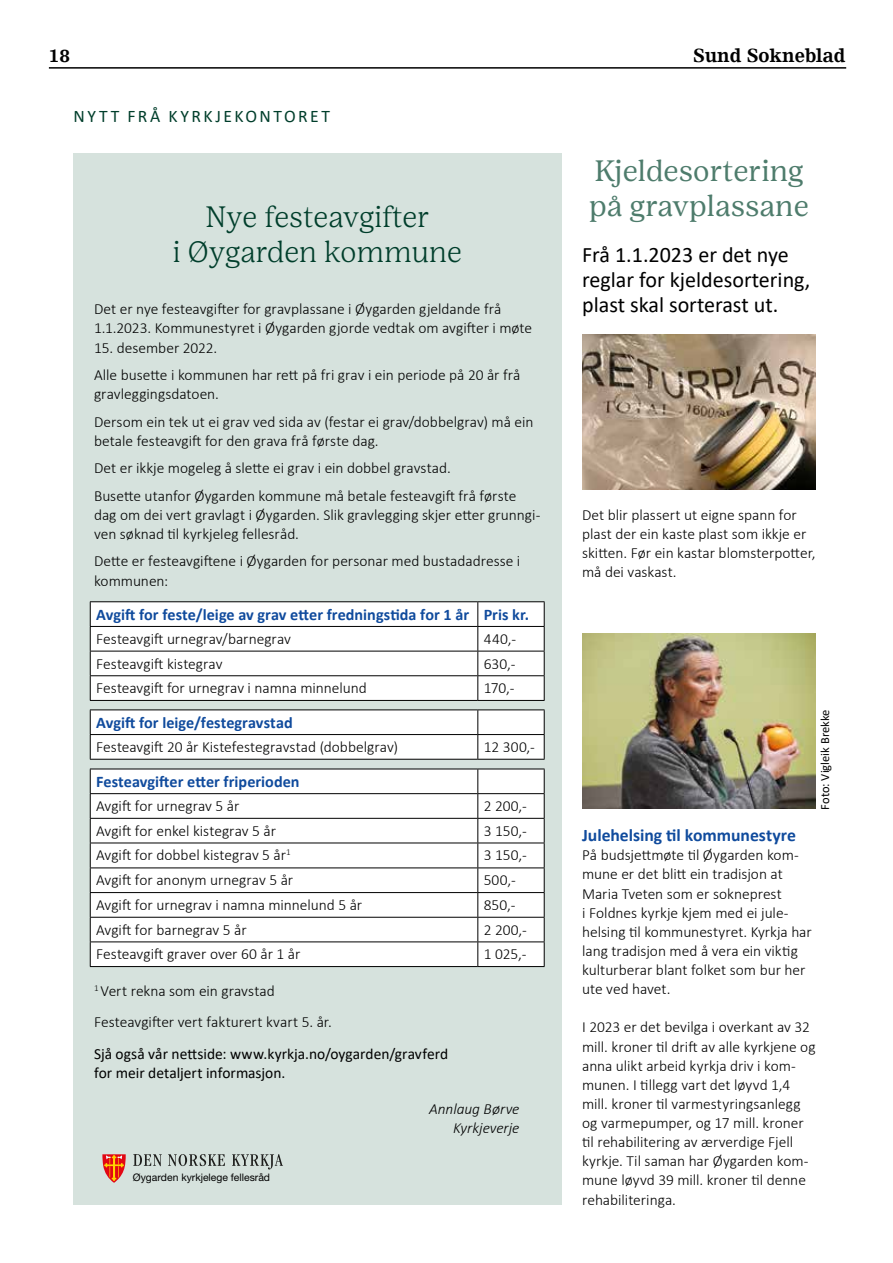
<style>
.page{position:relative;width:893px;height:1263px;background:#fff}
.page>*{position:absolute;margin:0;border:0;box-sizing:border-box;transform-origin:0 0}
.t1{font:300 29.4px/35.2px "Lust Text";letter-spacing:.01em;color:#003e2b;text-align:center}
.t2{font:29.4px/35.2px "Lust Text";letter-spacing:.01em;color:#4e7c6c}
.t3{font:22.05px/25px "Calibri";color:#000}
.t4{font:700 18px "Nimrod";color:#000}
.t5{font:700 17.7px "Calibri";color:#104b9d}
.t6{font:17.7px "Calibri";letter-spacing:.135em;color:#003e2b}
.t7{font:700 16.2px "Calibri";color:#104b9d}
.t8{font:300 15.45px/19.2px "Calibri";color:#000}
.t9{font:15.45px/19.2px "Calibri";color:#000}
.t10{font:italic 300 15.45px/19.2px "Calibri";letter-spacing:-.005em;color:#000;text-align:right}
.t11{font:12.45px "Calibri";color:#000}
.t12{font:10.35px "Helvetica Neue";color:#000}
</style>
<div class="page">
<hr style="left:49px;top:67px;width:797px;height:2px;background:#000">
<div style="left:73px;top:153px;width:488px;height:1051px;background:#d6e2dd"></div>
<hr style="left:90px;top:601px;width:388px;height:1px;background:#000">
<hr style="left:478px;top:601px;width:67px;height:1px;background:#000">
<svg style="left:90px;top:602px;width:455px;height:98px;background:#f4f4f4"></svg>
<hr style="left:90px;top:700px;width:388px;height:1px;background:#000">
<hr style="left:478px;top:700px;width:67px;height:1px;background:#000">
<div style="left:91px;top:770px;width:453px;height:196px;background:#fff"></div>
<hr style="left:90px;top:769px;width:388px;height:1px;background:#000">
<hr style="left:478px;top:769px;width:67px;height:1px;background:#000">
<hr style="left:90px;top:793px;width:388px;height:1px;background:#000">
<hr style="left:478px;top:793px;width:67px;height:1px;background:#000">
<hr style="left:90px;top:818px;width:388px;height:1px;background:#000">
<hr style="left:478px;top:818px;width:67px;height:1px;background:#000">
<hr style="left:90px;top:843px;width:388px;height:1px;background:#000">
<hr style="left:478px;top:843px;width:67px;height:1px;background:#000">
<hr style="left:90px;top:867px;width:388px;height:1px;background:#000">
<hr style="left:478px;top:867px;width:67px;height:1px;background:#000">
<hr style="left:90px;top:892px;width:388px;height:1px;background:#000">
<hr style="left:478px;top:892px;width:67px;height:1px;background:#000">
<hr style="left:90px;top:917px;width:388px;height:1px;background:#000">
<hr style="left:478px;top:917px;width:67px;height:1px;background:#000">
<hr style="left:90px;top:941px;width:388px;height:1px;background:#000">
<svg style="left:90px;top:769px;width:1px;height:197px"></svg>
<hr style="left:478px;top:941px;width:67px;height:1px;background:#000">
<svg style="left:477px;top:769px;width:1px;height:197px"></svg>
<svg style="left:544px;top:769px;width:1px;height:197px"></svg>
<hr style="left:90px;top:966px;width:388px;height:1px;background:#000">
<hr style="left:478px;top:966px;width:67px;height:1px;background:#000">
<hr style="left:90px;top:709px;width:388px;height:1px;background:#000">
<hr style="left:478px;top:709px;width:67px;height:1px;background:#000">
<svg style="left:90px;top:710px;width:455px;height:49px;background:#f4f4f4"></svg>
<hr style="left:90px;top:759px;width:388px;height:1px;background:#000">
<hr style="left:478px;top:759px;width:67px;height:1px;background:#000">
<svg style="left:133px;top:1154px;width:29px;height:12px"></svg>
<svg style="left:168px;top:1154px;width:57px;height:12px"></svg>
<svg style="left:232px;top:1154px;width:51px;height:15px"></svg>
<svg style="left:102px;top:1154px;width:24px;height:29px"></svg>
<img style="left:582px;top:633px;width:234px;height:175px">
<img style="left:582px;top:334px;width:234px;height:155px">
<p class="t4" style="left:49px;top:45px;width:23px">18</p>
<p class="t4" style="left:693px;top:45px;width:154px">Sund Sokneblad</p>
<p class="t6" style="left:74px;top:103px;width:258px">NYTT FRÅ KYRKJEKONTORET</p>
<h1 class="t1" style="left:173px;top:199px;width:290px">Nye festeavgifter<br>i Øygarden kommune</h1>
<p class="t8" style="left:94px;top:299px;width:440px">Det er nye festeavgifter for gravplassane i Øygarden gjeldande frå<br>1.1.2023. Kommunestyret i Øygarden gjorde vedtak om avgifter i møte</p>
<p class="t8" style="left:94px;top:334px;width:428px;line-height:27.5px">15. desember 2022.<br>Alle busette i kommunen har rett på fri grav i ein periode på 20 år frå</p>
<p class="t8" style="left:94px;top:380px;width:441px;line-height:27.5px">gravleggingsdatoen.<br>Dersom ein tek ut ei grav ved sida av (festar ei grav/dobbelgrav) må ein</p>
<p class="t8" style="left:94px;top:427px;width:424px;line-height:27.5px">betale festeavgift for den grava frå første dag.<br>Det er ikkje mogeleg å slette ei grav i ein dobbel gravstad.<br>Busette utanfor Øygarden kommune må betale festeavgift frå første</p>
<p class="t8" style="left:94px;top:505px;width:448px">dag om dei vert gravlagt i Øygarden. Slik gravlegging skjer etter grunngi&shy;ven søknad til kyrkjeleg fellesråd.</p>
<p class="t8" style="left:94px;top:552px;width:428px">Dette er festeavgiftene i Øygarden for personar med bustadadresse i kommunen:</p>
<p class="t7" style="left:96px;top:603px;width:435px">Avgift for feste/leige av grav etter fredningstida for 1 år Pris kr.</p>
<p class="t8" style="left:96px;top:629px;width:196px">Festeavgift urnegrav/barnegrav</p>
<p class="t8" style="left:484px;top:629px;width:34px">440,-</p>
<p class="t8" style="left:96px;top:654px;width:128px">Festeavgift kistegrav</p>
<p class="t8" style="left:484px;top:654px;width:33px">630,-</p>
<p class="t8" style="left:96px;top:678px;width:272px">Festeavgift for urnegrav i namna minnelund</p>
<p class="t8" style="left:484px;top:678px;width:32px">170,-</p>
<p class="t7" style="left:96px;top:711px;width:198px">Avgift for leige/festegravstad</p>
<p class="t8" style="left:96px;top:737px;width:303px">Festeavgift 20 år Kistefestegravstad (dobbelgrav)</p>
<p class="t8" style="left:484px;top:737px;width:53px">12 300,-</p>
<p class="t7" style="left:96px;top:770px;width:205px">Festeavgifter etter friperioden</p>
<p class="t8" style="left:96px;top:796px;width:145px">Avgift for urnegrav 5 år</p>
<p class="t8" style="left:484px;top:796px;width:45px">2 200,-</p>
<p class="t8" style="left:96px;top:821px;width:181px">Avgift for enkel kistegrav 5 år</p>
<p class="t8" style="left:484px;top:821px;width:45px">3 150,-</p>
<p class="t8" style="left:96px;top:845px;width:196px">Avgift for dobbel kistegrav 5 år<sup>1</sup></p>
<p class="t8" style="left:484px;top:845px;width:45px">3 150,-</p>
<p class="t8" style="left:96px;top:870px;width:199px">Avgift for anonym urnegrav 5 år</p>
<p class="t8" style="left:484px;top:870px;width:34px">500,-</p>
<p class="t8" style="left:96px;top:895px;width:268px">Avgift for urnegrav i namna minnelund 5 år</p>
<p class="t8" style="left:484px;top:895px;width:33px">850,-</p>
<p class="t8" style="left:96px;top:920px;width:152px">Avgift for barnegrav 5 år</p>
<p class="t8" style="left:484px;top:920px;width:45px">2 200,-</p>
<p class="t8" style="left:96px;top:944px;width:206px">Festeavgift graver over 60 år 1 år</p>
<p class="t8" style="left:484px;top:944px;width:44px">1 025,-</p>
<p class="t8" style="left:94px;top:975px;width:239px;line-height:31.7px"><sup>1</sup> Vert rekna som ein gravstad<br>Festeavgifter vert fakturert kvart 5. år.</p>
<p class="t9" style="left:94px;top:1044px;width:356px">Sjå også vår nettside: www.kyrkja.no/oygarden/gravferd for meir detaljert informasjon.</p>
<p class="t10" style="left:429px;top:1099px;width:92px">Annlaug Børve<br>Kyrkjeverje</p>
<p class="t12" style="left:133px;top:1171px;width:139px">Øygarden kyrkjelege fellesråd</p>
<h1 class="t2" style="left:589px;top:153px;width:221px">Kjeldesortering på gravplassane</h1>
<h2 class="t3" style="left:582px;top:241px;width:230px">Frå 1.1.2023 er det nye reglar for kjeldesortering, plast skal sorterast ut.</h2>
<p class="t8" style="left:582px;top:505px;width:235px">Det blir plassert ut eigne spann for plast der ein kaste plast som ikkje er skitten. Før ein kastar blomsterpotter, må dei vaskast.</p>
<p class="t11" style="left:816px;top:809px;width:101px;rotate:-90deg">Foto: Vigleik Brekke</p>
<p class="t5" style="left:582px;top:823px;width:215px">Julehelsing til kommunestyre</p>
<p class="t8" style="left:582px;top:845px;width:231px">På budsjettmøte til Øygarden kom&shy;mune er det blitt ein tradisjon at<br>Maria Tveten som er sokneprest<br>i Foldnes kyrkje kjem med ei jule&shy;helsing til kommunestyret. Kyrkja har lang tradisjon med å vera ein viktig kulturberar blant folket som bur her ute ved havet.</p>
<p class="t8" style="left:582px;top:1017px;width:235px">I 2023 er det bevilga i overkant av 32 mill. kroner til drift av alle kyrkjene og anna ulikt arbeid kyrkja driv i kom&shy;munen. I tillegg vart det løyvd 1,4 mill. kroner til varmestyringsanlegg og varmepumper, og 17 mill. kroner til rehabilitering av ærverdige Fjell kyrkje. Til saman har Øygarden kom&shy;mune løyvd 39 mill. kroner til denne rehabiliteringa.</p>
</div>
